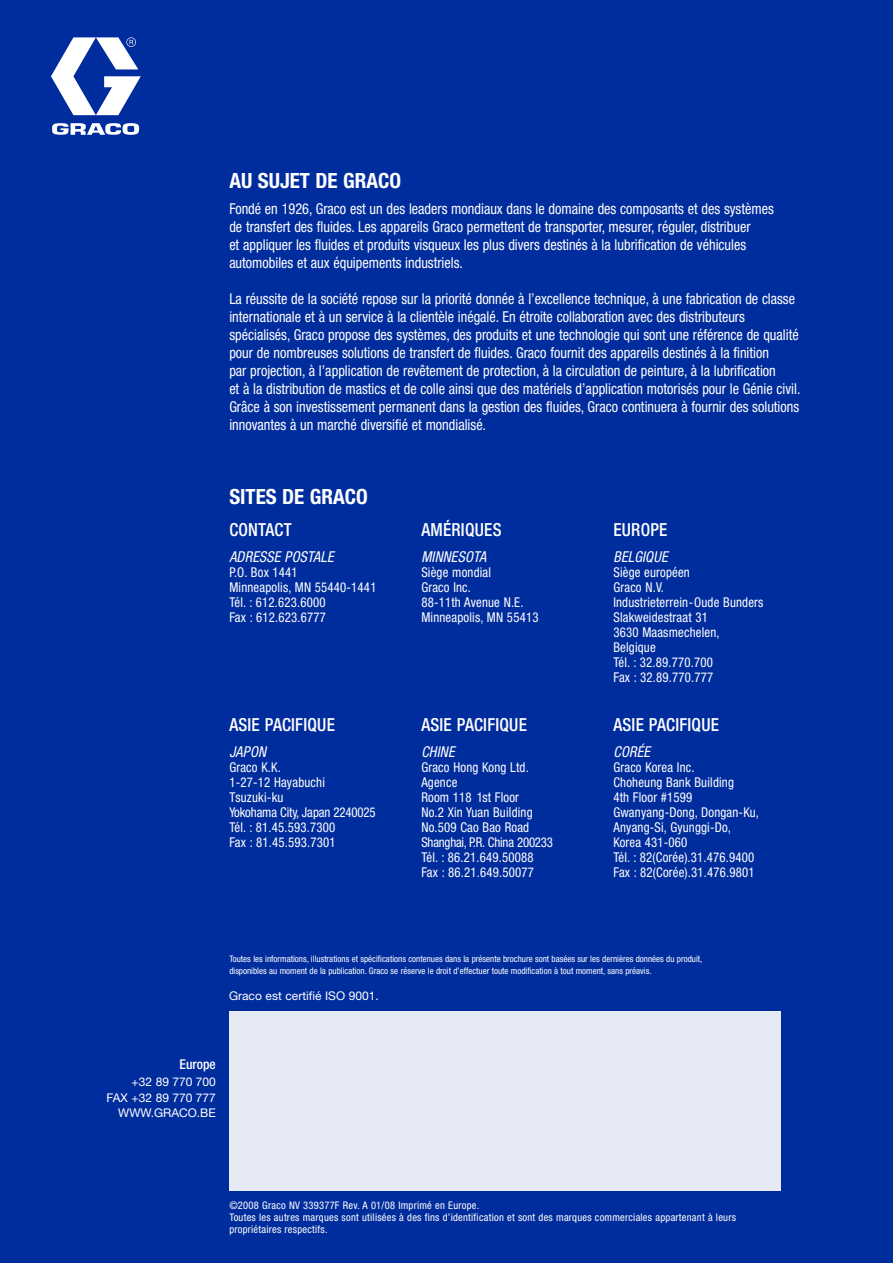
<style>
.page{position:relative;width:893px;height:1263px;background:#002d9d}
.page>*{position:absolute;margin:0;border:0;box-sizing:border-box;transform-origin:0 0}
.t1{font:700 condensed 21px "Helvetica Neue LT Std";color:#fff}
.t2{font:500 condensed 18px "Helvetica Neue LT Std";letter-spacing:.015em;color:#fff;scale:.95 1}
.t3{font:condensed 15px/18px "Helvetica Neue LT Std";color:#fff;scale:.95 1}
.t4{font:italic condensed 15px "Helvetica Neue LT Std";letter-spacing:.015em;color:#fff;scale:.95 1}
.t5{font:condensed 13.5px/15px "Helvetica Neue LT Std";letter-spacing:.015em;color:#fff;scale:.95 1}
.t6{font:500 condensed 13.5px "Helvetica Neue LT Std";color:#fff}
.t7{font:12px/16.5px "Helvetica Neue LT Std";color:#fff;text-align:right}
.t8{font:condensed 10.5px/12px "Helvetica Neue LT Std";letter-spacing:.025em;color:#fff}
.t9{font:condensed 9px/12px "Helvetica Neue LT Std";color:#fff}
</style>
<div class="page">
<div style="left:229px;top:1011px;width:552px;height:180px;background:#e6eaf5"></div>
<svg style="left:51px;top:37px;width:90px;height:98px"></svg>
<h1 class="t1" style="left:229px;top:173px;width:173px">AU SUJET DE GRACO</h1>
<p class="t3" style="left:229px;top:201px;width:575px">Fondé en 1926, Graco est un des leaders mondiaux dans le domaine des composants et des systèmes de transfert des fluides. Les appareils Graco permettent de transporter, mesurer, réguler, distribuer<br>et appliquer les fluides et produits visqueux les plus divers destinés à la lubrification de véhicules automobiles et aux équipements industriels.</p>
<p class="t3" style="left:229px;top:291px;width:603px">La réussite de la société repose sur la priorité donnée à l’excellence technique, à une fabrication de classe internationale et à un service à la clientèle inégalé. En étroite collaboration avec des distributeurs spécialisés, Graco propose des systèmes, des produits et une technologie qui sont une référence de qualité pour de nombreuses solutions de transfert de fluides. Graco fournit des appareils destinés à la finition<br>par projection, à l’application de revêtement de protection, à la circulation de peinture, à la lubrification<br>et à la distribution de mastics et de colle ainsi que des matériels d’application motorisés pour le Génie civil.<br>Grâce à son investissement permanent dans la gestion des fluides, Graco continuera à fournir des solutions innovantes à un marché diversifié et mondialisé.</p>
<h1 class="t1" style="left:229px;top:489px;width:140px">SITES DE GRACO</h1>
<p class="t2" style="left:229px;top:523px;width:67px">CONTACT</p>
<p class="t4" style="left:229px;top:551px;width:111px">ADRESSE POSTALE</p>
<p class="t5" style="left:229px;top:566px;width:156px">P.O. Box 1441<br>Minneapolis, MN 55440-1441<br>Tél. : 612.623.6000<br>Fax : 612.623.6777</p>
<p class="t2" style="left:229px;top:718px;width:113px">ASIE PACIFIQUE</p>
<p class="t4" style="left:229px;top:746px;width:40px">JAPON</p>
<p class="t5" style="left:229px;top:761px;width:156px">Graco K.K.<br>1-27-12 Hayabuchi<br>Tsuzuki-ku<br>Yokohama City, Japan 2240025<br>Tél. : 81.45.593.7300<br>Fax : 81.45.593.7301</p>
<p class="t2" style="left:421px;top:524px;width:86px">AMÉRIQUES</p>
<p class="t4" style="left:421px;top:551px;width:70px">MINNESOTA</p>
<p class="t5" style="left:421px;top:566px;width:125px">Siège mondial<br>Graco Inc.<br>88-11th Avenue N.E.<br>Minneapolis, MN 55413</p>
<p class="t2" style="left:421px;top:718px;width:113px">ASIE PACIFIQUE</p>
<p class="t4" style="left:421px;top:746px;width:37px">CHINE</p>
<p class="t5" style="left:421px;top:761px;width:140px">Graco Hong Kong Ltd.<br>Agence<br>Room 118 1st Floor<br>No.2 Xin Yuan Building<br>No.509 Cao Bao Road<br>Shanghai, P.R. China 200233<br>Tél. : 86.21.649.50088<br>Fax : 86.21.649.50077</p>
<p class="t2" style="left:613px;top:524px;width:58px">EUROPE</p>
<p class="t4" style="left:613px;top:551px;width:59px">BELGIQUE</p>
<p class="t5" style="left:613px;top:566px;width:159px">Siège européen<br>Graco N.V.<br>Industrieterrein-Oude Bunders<br>Slakweidestraat 31<br>3630 Maasmechelen,<br>Belgique<br>Tél. : 32.89.770.700<br>Fax : 32.89.770.777</p>
<p class="t2" style="left:613px;top:718px;width:113px">ASIE PACIFIQUE</p>
<p class="t4" style="left:613px;top:746px;width:40px">CORÉE</p>
<p class="t5" style="left:613px;top:761px;width:155px">Graco Korea Inc.<br>Choheung Bank Building<br>4th Floor #1599<br>Gwanyang-Dong, Dongan-Ku,<br>Anyang-Si, Gyunggi-Do,<br>Korea 431-060<br>Tél. : 82(Corée).31.476.9400<br>Fax : 82(Corée).31.476.9801</p>
<p class="t9" style="left:229px;top:954px;width:475px">Toutes les informations, illustrations et spécifications contenues dans la présente brochure sont basées sur les dernières données du produit, disponibles au moment de la publication. Graco se réserve le droit d’effectuer toute modification à tout moment, sans préavis.</p>
<p class="t7" style="left:229px;top:989px;width:151px">Graco est certifié ISO 9001.</p>
<p class="t6" style="left:180px;top:1060px;width:38px">Europe</p>
<p class="t7" style="left:107px;top:1074px;width:111px">+32 89 770 700<br>FAX +32 89 770 777</p>
<p class="t7" style="left:118px;top:1106px;width:99px">WWW.GRACO.BE</p>
<p class="t8" style="left:229px;top:1200px;width:508px">©2008 Graco NV 339377F Rev. A 01/08 Imprimé en Europe.<br>Toutes les autres marques sont utilisées à des fins d’identification et sont des marques commerciales appartenant à leurs propriétaires respectifs.</p>
</div>
